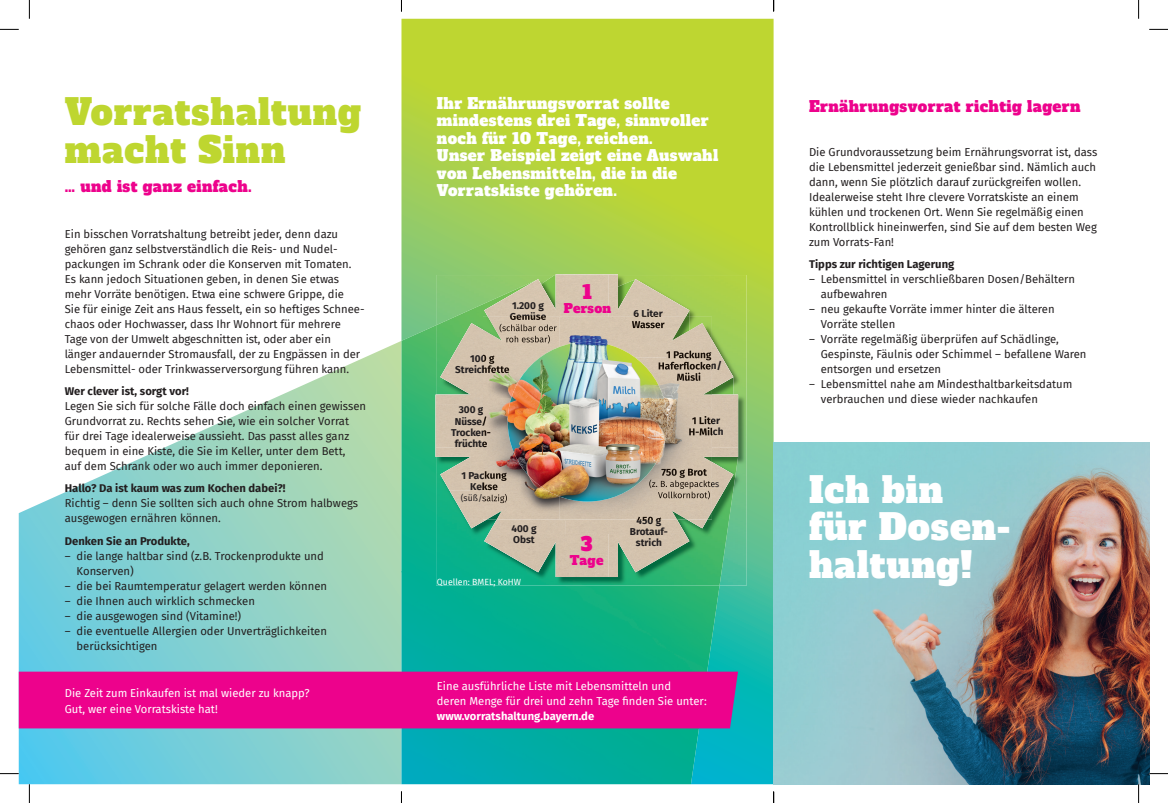
<style>
.page{position:relative;width:1168px;height:803px;background:#fff}
.page>*{position:absolute;margin:0;border:0;box-sizing:border-box;transform-origin:0 0}
.t1{font:35px/37.5px "Alfa Slab One";letter-spacing:.025em;color:#bed630}
.t2{font:35px/37.5px "Alfa Slab One";letter-spacing:.025em;color:#fff}
.t3{font:18.75px "Alfa Slab One";color:#ed028c}
.t4{font:15px/17.5px "Alfa Slab One";letter-spacing:.025em;color:#fff}
.t5{font:15px "Alfa Slab One";letter-spacing:.025em;color:#ed028c}
.t6{font:12.5px "Alfa Slab One";letter-spacing:.025em;color:#ed028c}
.t7{font:11.25px/15px "Fira Sans";color:#231f20}
.t8{font:11.25px/15.1px "Fira Sans";color:#fff}
.t9{font:700 11.25px "Fira Sans";color:#231f20}
.t10{font:700 11.25px "Fira Sans";color:#fff}
.t11{font:700 10px/11.2px "Fira Sans";color:#231f20;text-align:center}
.t12{font:8.75px "Fira Sans";color:#fff}
.t13{font:8.75px "Fira Sans";color:#231f20}
</style>
<div class="page">
<svg style="left:401px;top:19px;width:372px;height:765px;background:#a3d04c"></svg>
<svg style="left:19px;top:341px;width:382px;height:443px"></svg>
<img style="left:401px;top:572px;width:318px;height:212px">
<img style="left:401px;top:325px;width:35px;height:247px">
<img style="left:738px;top:275px;width:9px;height:310px">
<img style="left:436px;top:577px;width:302px;height:8px">
<svg style="left:436px;top:274px;width:302px;height:303px;background:#5ebf6e"></svg>
<img style="left:484px;top:274px;width:205px;height:43px">
<img style="left:449px;top:323px;width:34px;height:38px">
<img style="left:712px;top:340px;width:26px;height:107px">
<img style="left:436px;top:361px;width:47px;height:130px">
<img style="left:695px;top:447px;width:43px;height:81px">
<img style="left:449px;top:490px;width:116px;height:44px">
<img style="left:565px;top:520px;width:130px;height:14px">
<img style="left:484px;top:534px;width:205px;height:43px">
<img style="left:634px;top:309px;width:29px;height:8px">
<svg style="left:712px;top:361px;width:9px;height:9px"></svg>
<svg style="left:712px;top:416px;width:11px;height:19px"></svg>
<svg style="left:712px;top:479px;width:7px;height:10px"></svg>
<img style="left:637px;top:520px;width:24px;height:6px">
<img style="left:462px;top:471px;width:21px;height:10px">
<svg style="left:471px;top:482px;width:12px;height:8px"></svg>
<img style="left:461px;top:494px;width:22px;height:9px">
<img style="left:459px;top:406px;width:24px;height:9px">
<img style="left:456px;top:416px;width:27px;height:10px">
<img style="left:451px;top:428px;width:32px;height:8px">
<img style="left:455px;top:439px;width:28px;height:8px">
<img style="left:455px;top:365px;width:28px;height:8px">
<img style="left:510px;top:312px;width:36px;height:5px">
<div style="left:19px;top:672px;width:719px;height:56px;background:#ed028c"></div>
<img style="left:773px;top:443px;width:376px;height:341px">
<img style="left:483px;top:317px;width:76px;height:81px">
<img style="left:559px;top:317px;width:153px;height:40px">
<img style="left:635px;top:357px;width:77px;height:41px">
<img style="left:483px;top:398px;width:38px;height:122px">
<img style="left:643px;top:398px;width:69px;height:81px">
<img style="left:521px;top:466px;width:38px;height:54px">
<img style="left:559px;top:479px;width:153px;height:41px">
<svg style="left:634px;top:317px;width:29px;height:1px"></svg>
<img style="left:632px;top:321px;width:32px;height:7px">
<img style="left:666px;top:351px;width:45px;height:9px">
<img style="left:656px;top:361px;width:56px;height:9px">
<img style="left:677px;top:372px;width:23px;height:9px">
<img style="left:692px;top:416px;width:20px;height:8px">
<img style="left:689px;top:427px;width:23px;height:8px">
<img style="left:661px;top:469px;width:46px;height:9px">
<img style="left:649px;top:479px;width:63px;height:10px">
<img style="left:658px;top:491px;width:52px;height:8px">
<img style="left:637px;top:517px;width:24px;height:3px">
<img style="left:483px;top:471px;width:24px;height:10px">
<img style="left:483px;top:482px;width:14px;height:8px">
<img style="left:483px;top:494px;width:24px;height:9px">
<svg style="left:483px;top:406px;width:7px;height:41px"></svg>
<svg style="left:470px;top:355px;width:24px;height:9px"></svg>
<img style="left:483px;top:365px;width:26px;height:8px">
<img style="left:510px;top:317px;width:36px;height:3px">
<img style="left:499px;top:324px;width:58px;height:8px">
<img style="left:506px;top:335px;width:44px;height:9px">
<img style="left:508px;top:342px;width:159px;height:159px;border-radius:80px">
<svg style="left:0;top:29px;width:19px;height:1px"></svg>
<svg style="left:1149px;top:29px;width:19px;height:1px"></svg>
<svg style="left:0;top:773px;width:19px;height:1px"></svg>
<svg style="left:1149px;top:773px;width:19px;height:1px"></svg>
<svg style="left:29px;top:0;width:1px;height:19px"></svg>
<svg style="left:29px;top:784px;width:1px;height:19px"></svg>
<svg style="left:1138px;top:0;width:1px;height:19px"></svg>
<svg style="left:1138px;top:784px;width:1px;height:19px"></svg>
<h1 class="t1" style="left:65px;top:90px;width:298px">Vorratshaltung macht Sinn</h1>
<h3 class="t5" style="left:65px;top:174px;width:189px">… und ist ganz einfach.</h3>
<p class="t7" style="left:65px;top:227px;width:301px">Ein bisschen Vorratshaltung betreibt jeder, denn dazu gehören ganz selbstverständlich die Reis- und Nudel&shy;packungen im Schrank oder die Konserven mit Tomaten.<br>Es kann jedoch Situationen geben, in denen Sie etwas mehr Vorräte benötigen. Etwa eine schwere Grippe, die<br>Sie für einige Zeit ans Haus fesselt, ein so heftiges Schnee&shy;chaos oder Hochwasser, dass Ihr Wohnort für mehrere Tage von der Umwelt abgeschnitten ist, oder aber ein länger andauernder Stromausfall, der zu Engpässen in der Lebensmittel- oder Trinkwasserversorgung führen kann.</p>
<p class="t9" style="left:65px;top:382px;width:126px">Wer clever ist, sorgt vor!</p>
<p class="t7" style="left:65px;top:399px;width:303px">Legen Sie sich für solche Fälle doch einfach einen gewissen Grundvorrat zu. Rechts sehen Sie, wie ein solcher Vorrat für drei Tage idealerweise aussieht. Das passt alles ganz bequem in eine Kiste, die Sie im Keller, unter dem Bett,<br>auf dem Schrank oder wo auch immer deponieren.</p>
<p class="t9" style="left:65px;top:479px;width:222px">Hallo? Da ist kaum was zum Kochen dabei?!</p>
<p class="t7" style="left:65px;top:496px;width:295px">Richtig – denn Sie sollten sich auch ohne Strom halbwegs ausgewogen ernähren können.</p>
<p class="t9" style="left:65px;top:531px;width:126px">Denken Sie an Produkte,</p>
<p class="t7" style="left:77px;top:548px;width:249px;text-indent:-12px">– die lange haltbar sind (z.B. Trockenprodukte und<br>Konserven)</p>
<p class="t7" style="left:65px;top:578px;width:264px">– die bei Raumtemperatur gelagert werden können</p>
<p class="t7" style="left:65px;top:593px;width:192px">– die Ihnen auch wirklich schmecken</p>
<p class="t7" style="left:65px;top:608px;width:178px">– die ausgewogen sind (Vitamine!)</p>
<p class="t7" style="left:77px;top:623px;width:252px;text-indent:-12px">– die eventuelle Allergien oder Unverträglichkeiten berücksichtigen</p>
<p class="t8" style="left:65px;top:685px;width:246px;line-height:15.6px">Die Zeit zum Einkaufen ist mal wieder zu knapp?<br>Gut, wer eine Vorratskiste hat!</p>
<h3 class="t4" style="left:437px;top:93px;width:283px">Ihr Ernährungsvorrat sollte mindestens drei Tage, sinnvoller noch für 10 Tage, reichen.<br>Unser Beispiel zeigt eine Auswahl von Lebensmitteln, die in die<br>Vorratskiste gehören.</h3>
<p class="t11" style="left:510px;top:299px;width:38px;text-align:left">1.200 g<br>Gemüse</p>
<p class="t11" style="left:455px;top:352px;width:56px">100 g<br>Streichfette</p>
<p class="t11" style="left:451px;top:403px;width:41px">300 g<br>Nüsse/<br>Trocken&shy;früchte</p>
<p class="t11" style="left:461px;top:469px;width:47px">1 Packung<br>Kekse</p>
<p class="t13" style="left:461px;top:491px;width:48px">(süß/salzig)</p>
<p class="t11" style="left:511px;top:522px;width:27px;text-align:left">400 g<br>Obst</p>
<p class="t12" style="left:437px;top:575px;width:86px">Quellen: BMEL; KoHW</p>
<h2 class="t3" style="left:583px;top:276px;width:11px">1</h2>
<p class="t6" style="left:564px;top:298px;width:49px">Person</p>
<h2 class="t3" style="left:581px;top:528px;width:13px">3</h2>
<p class="t6" style="left:570px;top:550px;width:35px">Tage</p>
<p class="t11" style="left:634px;top:307px;width:31px">6 Liter</p>
<p class="t11" style="left:630px;top:514px;width:40px">450 g<br>Brotauf&shy;strich</p>
<p class="t8" style="left:437px;top:678px;width:271px">Eine ausführliche Liste mit Lebensmitteln und<br>deren Menge für drei und zehn Tage finden Sie unter:</p>
<p class="t10" style="left:437px;top:707px;width:159px">www.vorratshaltung.bayern.de</p>
<h3 class="t5" style="left:809px;top:94px;width:273px">Ernährungsvorrat richtig lagern</h3>
<p class="t7" style="left:809px;top:144px;width:290px">Die Grundvoraussetzung beim Ernährungsvorrat ist, dass die Lebensmittel jederzeit genießbar sind. Nämlich auch dann, wenn Sie plötzlich darauf zurückgreifen wollen.<br>Idealerweise steht Ihre clevere Vorratskiste an einem kühlen und trockenen Ort. Wenn Sie regelmäßig einen Kontrollblick hineinwerfen, sind Sie auf dem besten Weg zum Vorrats-Fan!</p>
<p class="t9" style="left:809px;top:254px;width:147px">Tipps zur richtigen Lagerung</p>
<p class="t7" style="left:821px;top:271px;width:256px;text-indent:-12px">– Lebensmittel in verschließbaren Dosen/Behältern aufbewahren</p>
<p class="t7" style="left:821px;top:301px;width:235px;text-indent:-12px">– neu gekaufte Vorräte immer hinter die älteren<br>Vorräte stellen</p>
<p class="t7" style="left:821px;top:331px;width:267px;text-indent:-12px">– Vorräte regelmäßig überprüfen auf Schädlinge,<br>Gespinste, Fäulnis oder Schimmel – befallene Waren entsorgen und ersetzen</p>
<p class="t7" style="left:821px;top:376px;width:253px;text-indent:-12px">– Lebensmittel nahe am Mindesthaltbarkeitsdatum verbrauchen und diese wieder nachkaufen</p>
<h1 class="t2" style="left:809px;top:468px;width:203px">Ich bin<br>für Dosen&shy;haltung!</h1>
</div>
